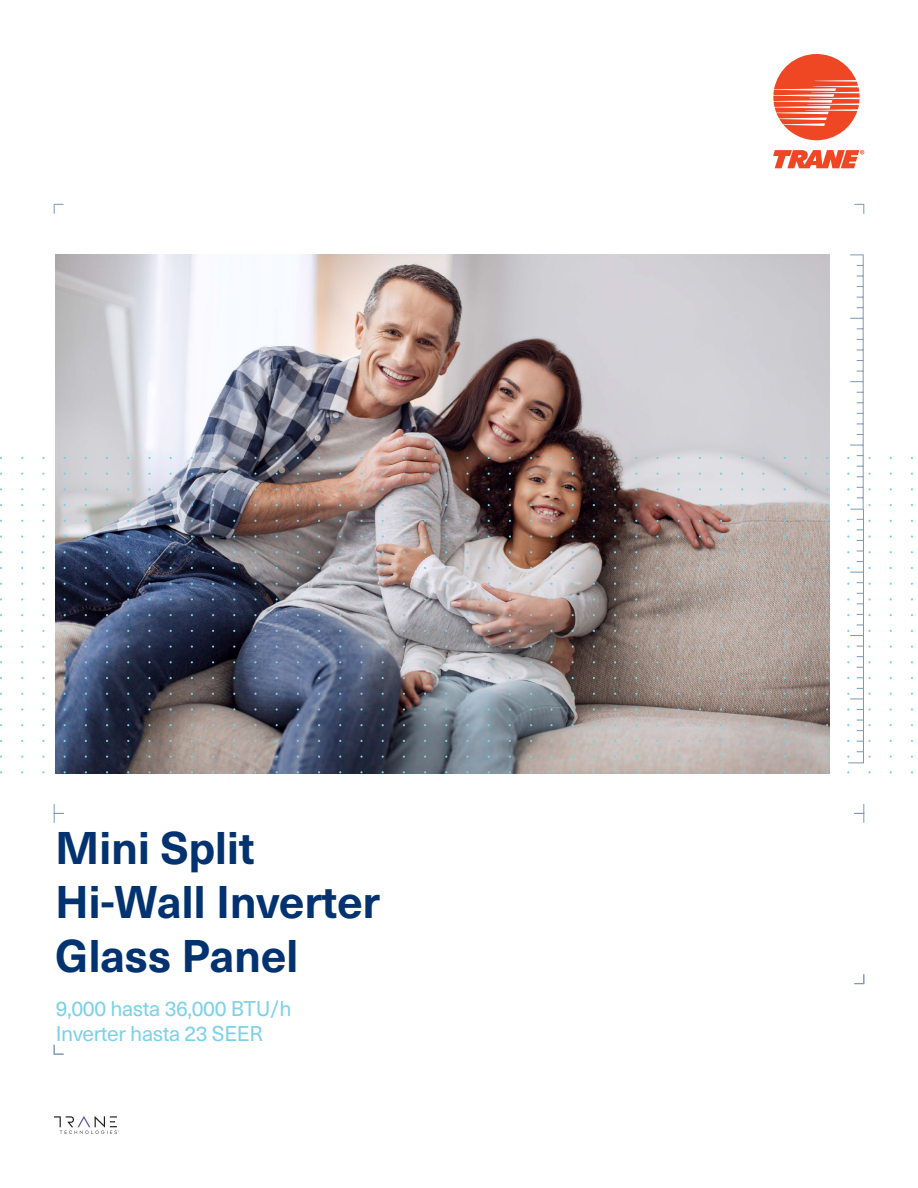
<style>
.page{position:relative;width:918px;height:1188px;background:#fff}
.page>*{position:absolute;margin:0;border:0;box-sizing:border-box;transform-origin:0 0}
.t1{font:700 45px/54px "Neue Haas Unica W1 G";letter-spacing:-.01em;color:#023370}
.t2{font:700 45px "Neue Haas Unica";letter-spacing:-.01em;color:#023370}
.t3{font:21px/25.2px "Neue Haas Unica W1 G";letter-spacing:-.02em;color:#7cd1e8}
.s1{font-family:"Neue Haas Unica"}
</style>
<div class="page">
<img style="left:55px;top:255px;width:775px;height:519px">
<svg style="left:53px;top:1044px;width:11px;height:11px"></svg>
<svg style="left:854px;top:974px;width:11px;height:10px"></svg>
<svg style="left:854px;top:204px;width:11px;height:10px"></svg>
<svg style="left:53px;top:204px;width:11px;height:10px"></svg>
<svg style="left:854px;top:804px;width:11px;height:19px"></svg>
<svg style="left:53px;top:804px;width:11px;height:19px"></svg>
<svg style="left:847px;top:254px;width:24px;height:510px"></svg>
<svg style="left:54px;top:1116px;width:65px;height:18px"></svg>
<svg style="left:773px;top:150px;width:68px;height:18px"></svg>
<svg style="left:841px;top:150px;width:23px;height:18px"></svg>
<svg style="left:773px;top:54px;width:87px;height:86px"></svg>
<h1 class="t1" style="left:55px;top:818px;width:326px">Mini Split<br><span class="s1">Hi-W</span>all Inverter</h1>
<h1 class="t2" style="left:55px;top:921px;width:245px">Glass Panel</h1>
<p class="t3" style="left:56px;top:995px;width:237px">9,000 hasta 36,000 BTU/h<br>Inverter hasta 23 SEER</p>
</div>
